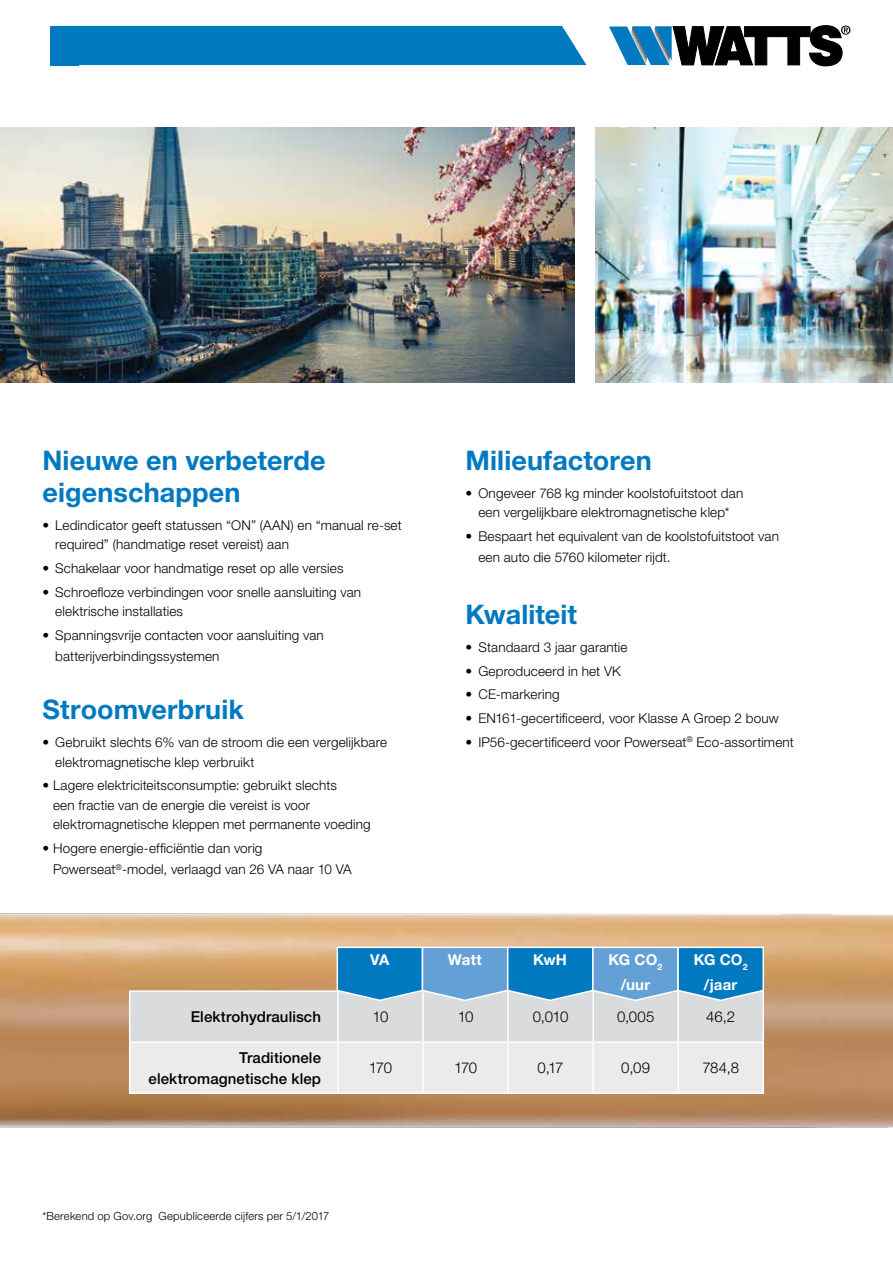
<style>
.page{position:relative;width:893px;height:1263px;background:#fff}
.page>*{position:absolute;margin:0;border:0;box-sizing:border-box;transform-origin:0 0}
.t1{font:700 27px/32.4px "Helvetica Neue LT Std";letter-spacing:.005em;color:#0079c1}
.t2{font:500 15px/21px "Helvetica Neue LT Std";letter-spacing:.005em;color:#000;text-align:right}
.t3{font:300 15px "Helvetica Neue LT Std";letter-spacing:-.035em;color:#000}
.t4{font:700 15px/25.2px "Helvetica Neue LT Std";letter-spacing:.01em;color:#fff;text-align:center}
.t5{font:300 13.5px/19.5px "Helvetica Neue LT Std";letter-spacing:.01em;color:#000}
.t6{font:300 11.25px "Helvetica Neue LT Std";letter-spacing:.015em;color:#000}
</style>
<div class="page">
<img style="left:0;top:128px;width:574px;height:255px">
<img style="left:0;top:913px;width:893px;height:215px">
<hr style="left:129px;top:1041px;width:209px;height:2px;background:#fff">
<hr style="left:129px;top:990px;width:209px;height:2px;background:#fff">
<hr style="left:129px;top:992px;width:1px;height:49px;background:#fff">
<hr style="left:129px;top:1043px;width:1px;height:49px;background:#fff">
<hr style="left:129px;top:1092px;width:209px;height:2px;background:#fff">
<hr style="left:338px;top:1092px;width:85px;height:2px;background:#fff">
<hr style="left:423px;top:1092px;width:85px;height:2px;background:#fff">
<hr style="left:508px;top:1092px;width:85px;height:2px;background:#fff">
<hr style="left:593px;top:1092px;width:85px;height:2px;background:#fff">
<hr style="left:678px;top:1092px;width:86px;height:2px;background:#fff">
<svg style="left:130px;top:946px;width:635px;height:147px;background:#bbcbd4"></svg>
<img style="left:595px;top:128px;width:298px;height:255px">
<svg style="left:609px;top:25px;width:241px;height:41px"></svg>
<div style="left:79px;top:26px;width:507px;height:39px;background:#0079c1"></div>
<div style="left:51px;top:26px;width:28px;height:39px;background:#0079c1"></div>
<h1 class="t1" style="left:43px;top:443px;width:285px">Nieuwe en verbeterde eigenschappen</h1>
<p class="t5" style="left:55px;top:515px;width:348px;text-indent:-13px">• Ledindicator geeft statussen “ON” (AAN) en “manual re-set required” (handmatige reset vereist) aan</p>
<p class="t5" style="left:43px;top:558px;width:302px">• Schakelaar voor handmatige reset op alle versies</p>
<p class="t5" style="left:55px;top:582px;width:307px;text-indent:-13px">• Schroefloze verbindingen voor snelle aansluiting van elektrische installaties</p>
<p class="t5" style="left:55px;top:625px;width:270px;line-height:21px;text-indent:-13px">• Spanningsvrije contacten voor aansluiting van batterijverbindingssystemen</p>
<h1 class="t1" style="left:43px;top:693px;width:203px">Stroomverbruik</h1>
<p class="t5" style="left:55px;top:732px;width:333px;text-indent:-13px">• Gebruikt slechts 6% van de stroom die een vergelijkbare elektromagnetische klep verbruikt</p>
<p class="t5" style="left:53px;top:775px;width:319px;text-indent:-11px">• Lagere elektriciteitsconsumptie: gebruikt slechts<br>een fractie van de energie die vereist is voor elektromagnetische kleppen met permanente voeding</p>
<p class="t5" style="left:53px;top:837px;width:300px;line-height:21px;text-indent:-11px">• Hogere energie-efficiëntie dan vorig<br>Powerseat<sup>®</sup>-model, verlaagd van 26 VA naar 10 VA</p>
<h1 class="t1" style="left:466px;top:443px;width:188px">Milieufactoren</h1>
<p class="t5" style="left:466px;top:483px;width:279px;text-align:center">• Ongeveer 768 kg minder koolstofuitstoot dan een vergelijkbare elektromagnetische klep*</p>
<p class="t5" style="left:478px;top:525px;width:302px;line-height:21px;text-indent:-13px">• Bespaart het equivalent van de koolstofuitstoot van een auto die 5760 kilometer rijdt.</p>
<h1 class="t1" style="left:466px;top:597px;width:113px">Kwaliteit</h1>
<p class="t5" style="left:466px;top:637px;width:163px">• Standaard 3 jaar garantie</p>
<p class="t5" style="left:466px;top:661px;width:157px">• Geproduceerd in het VK</p>
<p class="t5" style="left:466px;top:685px;width:96px">• CE-markering</p>
<p class="t5" style="left:466px;top:708px;width:315px">• EN161-gecertificeerd, voor Klasse A Groep 2 bouw</p>
<p class="t5" style="left:466px;top:732px;width:330px">• IP56-gecertificeerd voor Powerseat<sup>®</sup> Eco-assortiment</p>
<p class="t4" style="left:370px;top:947px;width:21px">VA</p>
<p class="t4" style="left:448px;top:947px;width:35px">Watt</p>
<p class="t4" style="left:533px;top:947px;width:35px">KwH</p>
<p class="t4" style="left:609px;top:947px;width:55px">KG CO<sub>2 </sub>/uur</p>
<p class="t4" style="left:694px;top:947px;width:55px">KG CO<sub>2 </sub>/jaar</p>
<p class="t2" style="left:191px;top:1006px;width:132px">Elektrohydraulisch</p>
<p class="t3" style="left:373px;top:1007px;width:17px">10</p>
<p class="t3" style="left:458px;top:1007px;width:17px">10</p>
<p class="t3" style="left:533px;top:1007px;width:37px">0,010</p>
<p class="t3" style="left:617px;top:1007px;width:39px">0,005</p>
<p class="t3" style="left:706px;top:1007px;width:31px">46,2</p>
<p class="t2" style="left:149px;top:1046px;width:174px">Traditionele elektromagnetische klep</p>
<p class="t3" style="left:369px;top:1058px;width:25px">170</p>
<p class="t3" style="left:454px;top:1058px;width:25px">170</p>
<p class="t3" style="left:538px;top:1058px;width:27px">0,17</p>
<p class="t3" style="left:621px;top:1058px;width:30px">0,09</p>
<p class="t3" style="left:702px;top:1058px;width:38px">784,8</p>
<p class="t6" style="left:43px;top:1209px;width:288px">*Berekend op Gov.org Gepubliceerde cijfers per 5/1/2017</p>
</div>
